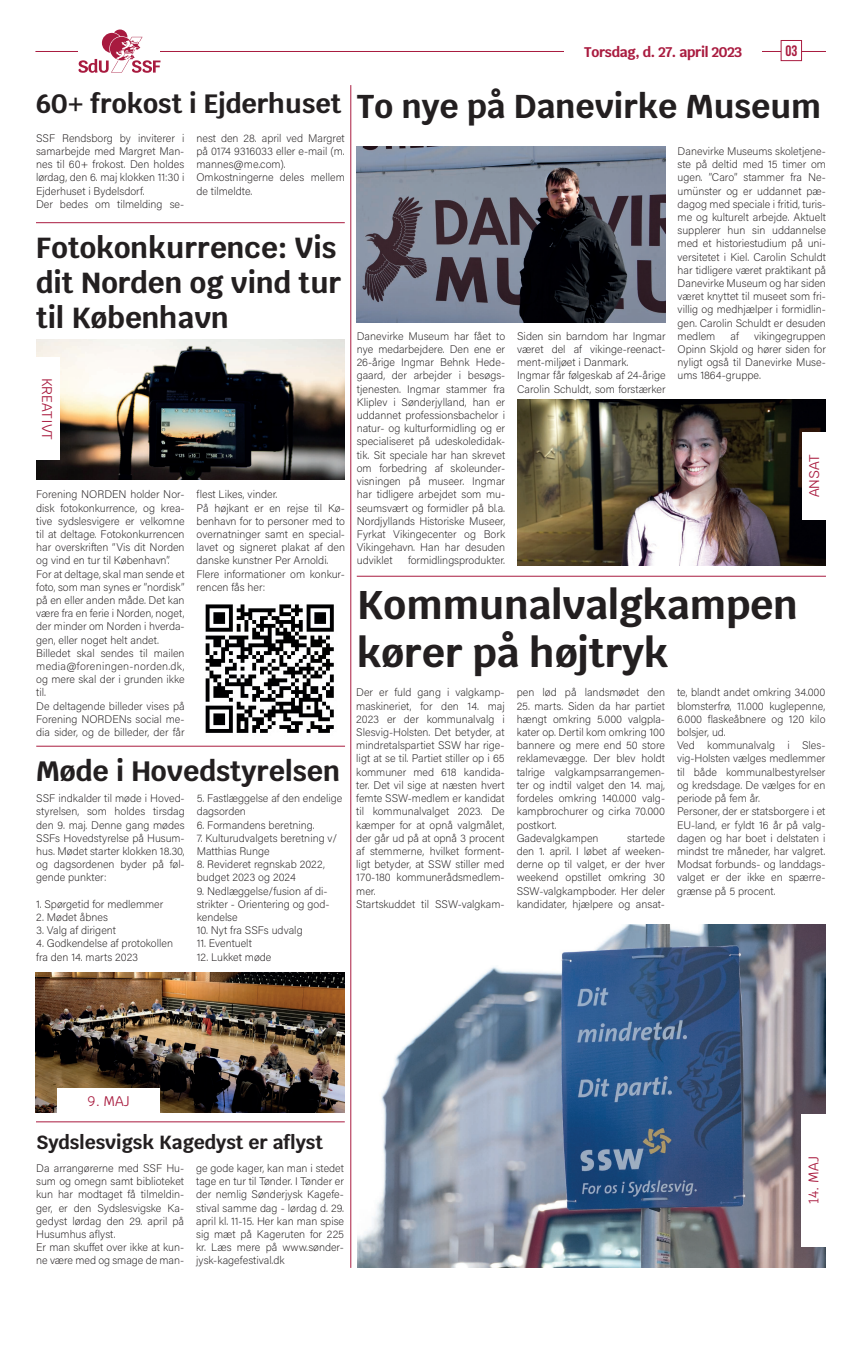
<style>
.page{position:relative;width:862px;height:1353px;background:#fff}
.page>*{position:absolute;margin:0;border:0;box-sizing:border-box;transform-origin:0 0}
.t1{font:700 40px/48px "Krub";color:#231f20}
.t2{font:700 33px "Krub";color:#231f20}
.t3{font:700 29px/34.8px "Krub";color:#231f20}
.t4{font:700 28px "Krub";color:#231f20}
.t5{font:700 26.5px "Krub";color:#231f20}
.t6{font:700 19px "Krub";color:#231f20}
.t7{font:15px "Bebas Neue";color:#a91b3f}
.t8{font:14px "Krub";color:#a91b3f}
.t9{font:700 14px "Krub";letter-spacing:-.02em;color:#a91b3f}
.t10{font:11px/13.2px "Acumin Variable Concept";color:#231f20}
</style>
<div class="page">
<hr style="left:35px;top:51px;width:791px;height:1px;background:#a91b3f">
<div style="left:780px;top:40px;width:22px;height:21px;background:#fff;border:1px solid #a91b3f"></div>
<svg style="left:78px;top:29px;width:82px;height:44px"></svg>
<div style="left:564px;top:41px;width:198px;height:21px;background:#fff"></div>
<img style="left:357px;top:924px;width:468px;height:343px">
<hr style="left:36px;top:222px;width:309px;height:1px;background:#a91b3f">
<img style="left:36px;top:339px;width:309px;height:140px">
<img style="left:205px;top:604px;width:129px;height:129px">
<hr style="left:36px;top:745px;width:309px;height:1px;background:#a91b3f">
<hr style="left:36px;top:1121px;width:309px;height:1px;background:#a91b3f">
<img style="left:35px;top:972px;width:309px;height:140px">
<img style="left:357px;top:146px;width:308px;height:176px">
<img style="left:517px;top:400px;width:309px;height:166px">
<hr style="left:350px;top:85px;width:1px;height:1182px;background:#a91b3f">
<hr style="left:357px;top:575px;width:469px;height:1px;background:#a91b3f">
<div style="left:802px;top:432px;width:26px;height:87px;background:#fff"></div>
<div style="left:801px;top:1114px;width:27px;height:132px;background:#fff"></div>
<div style="left:58px;top:1088px;width:102px;height:26px;background:#fff"></div>
<div style="left:34px;top:357px;width:25px;height:103px;background:#fff"></div>
<h3 class="t5" style="left:36px;top:89px;width:307px">60+ frokost i Ejderhuset</h3>
<p class="t10" style="left:36px;top:131px;width:150px">SSF Rendsborg by inviterer i samarbejde med Margret Man&shy;nes til 60+ frokost. Den holdes lørdag, den 6. maj klokken 11:30 i<br>Ejderhuset i Bydelsdorf.<br>Der bedes om tilmelding se-</p>
<p class="t10" style="left:196px;top:131px;width:150px">nest den 28. april ved Margret på 0174 9316033 eller e-mail (m. mannes@me.com).<br>Omkostningerne deles mellem de tilmeldte.</p>
<h3 class="t3" style="left:36px;top:231px;width:307px">Fotokonkurrence: Vis dit Norden og vind tur til København</h3>
<p class="t8" style="left:59px;top:378px;width:63px;rotate:90deg">KREATIVT</p>
<p class="t10" style="left:36px;top:487px;width:150px">Forening NORDEN holder Nor&shy;disk fotokonkurrence, og krea&shy;tive sydslesvigere er velkomne til at deltage. Fotokonkurrencen har overskriften “Vis dit Norden og vind en tur til København”.<br>For at deltage, skal man sende et foto, som man synes er ”nordisk” på en eller anden måde. Det kan være fra en ferie i Norden, noget, der minder om Norden i hverda&shy;gen, eller noget helt andet.<br>Billedet skal sendes til mailen media@foreningen-norden.dk, og mere skal der i grunden ikke til.<br>De deltagende billeder vises på<br>Forening NORDENs social me&shy;dia sider, og de billeder, der får</p>
<p class="t10" style="left:197px;top:487px;width:150px">flest Likes, vinder.<br>På højkant er en rejse til Kø&shy;benhavn for to personer med to overnatninger samt en special&shy;lavet og signeret plakat af den danske kunstner Per Arnoldi.<br>Flere informationer om konkur&shy;rencen fås her:</p>
<h3 class="t4" style="left:36px;top:754px;width:305px">Møde i Hovedstyrelsen</h3>
<p class="t10" style="left:36px;top:791px;width:150px;text-align:justify">SSF indkalder til møde i Hoved&shy;styrelsen, som holdes tirsdag den 9. maj. Denne gang mødes SSFs Hovedstyrelse på Husum&shy;hus. Mødet starter klokken 18.30, og dagsordenen byder på føl&shy;gende punkter:</p>
<p class="t10" style="left:36px;top:896px;width:129px">1. Spørgetid for medlemmer</p>
<p class="t10" style="left:36px;top:910px;width:73px">2. Mødet åbnes</p>
<p class="t10" style="left:36px;top:923px;width:81px">3. Valg af dirigent</p>
<p class="t10" style="left:36px;top:936px;width:138px">4. Godkendelse af protokollen fra den 14. marts 2023</p>
<p class="t10" style="left:197px;top:791px;width:147px">5. Fastlæggelse af den endelige dagsorden</p>
<p class="t10" style="left:197px;top:817px;width:119px">6. Formandens beretning.</p>
<p class="t10" style="left:197px;top:830px;width:142px">7. Kulturudvalgets beretning v/<br>Matthias Runge</p>
<p class="t10" style="left:197px;top:857px;width:130px">8. Revideret regnskab 2022, budget 2023 og 2024</p>
<p class="t10" style="left:197px;top:883px;width:134px">9. Nedlæggelse/fusion af di&shy;strikter - Orientering og god&shy;kendelse</p>
<p class="t10" style="left:197px;top:923px;width:107px">10. Nyt fra SSFs udvalg</p>
<p class="t10" style="left:197px;top:936px;width:57px">11. Eventuelt</p>
<p class="t10" style="left:197px;top:949px;width:76px">12. Lukket møde</p>
<p class="t9" style="left:584px;top:44px;width:159px">Torsdag, d. 27. april 2023</p>
<h3 class="t7" style="left:785px;top:42px;width:13px">03</h3>
<h2 class="t2" style="left:357px;top:88px;width:466px">To nye på Danevirke Museum</h2>
<p class="t10" style="left:357px;top:329px;width:150px;text-align:justify">Danevirke Museum har fået to nye medarbejdere. Den ene er 26-årige Ingmar Behnk Hede&shy;gaard, der arbejder i besøgs&shy;tjenesten. Ingmar stammer fra Kliplev i Sønderjylland, han er uddannet professionsbachelor i natur- og kulturformidling og er specialiseret på udeskoledidak&shy;tik. Sit speciale har han skrevet om forbedring af skoleunder&shy;visningen på museer. Ingmar har tidligere arbejdet som mu&shy;seumsvært og formidler på bl.a.<br>Nordjyllands Historiske Museer, Fyrkat Vikingecenter og Bork Vikingehavn. Han har desuden udviklet</p>
<p class="t10" style="left:408px;top:553px;width:99px">formidlingsprodukter.</p>
<p class="t10" style="left:517px;top:329px;width:150px">Siden sin barndom har Ingmar været del af vikinge-reenact&shy;ment-miljøet i Danmark.<br>Ingmar får følgeskab af 24-årige<br>Carolin Schuldt, som forstærker</p>
<p class="t10" style="left:677px;top:144px;width:150px;text-align:justify">Danevirke Museums skoletjene&shy;ste på deltid med 15 timer om ugen. ”Caro” stammer fra Ne&shy;umünster og er uddannet pæ&shy;dagog med speciale i fritid, turis&shy;me og kulturelt arbejde. Aktuelt supplerer hun sin uddannelse med et historiestudium på uni&shy;versitetet i Kiel. Carolin Schuldt har tidligere været praktikant på Danevirke Museum og har siden været knyttet til museet som fri&shy;villig og medhjælper i formidlin&shy;gen. Carolin Schuldt er desuden medlem</p>
<p class="t10" style="left:730px;top:329px;width:10px">af</p>
<p class="t10" style="left:677px;top:329px;width:150px;text-align:justify;text-indent:77px">vikingegruppen Opinn Skjold og hører siden for nyligt også til Danevirke Muse&shy;ums 1864-gruppe.</p>
<p class="t8" style="left:802px;top:497px;width:44px;rotate:-90deg">ANSAT</p>
<h1 class="t1" style="left:357px;top:581px;width:442px">Kommunalvalgkampen kører på højtryk</h1>
<p class="t10" style="left:356px;top:685px;width:150px">Der er fuld gang i valgkamp&shy;maskineriet, for den 14. maj<br>2023 er der kommunalvalg i<br>Slesvig-Holsten. Det betyder, at mindretalspartiet SSW har rige&shy;ligt at se til. Partiet stiller op i 65 kommuner med 618 kandida&shy;ter. Det vil sige at næsten hvert femte SSW-medlem er kandidat til kommunalvalget 2023. De kæmper for at opnå valgmålet, der går ud på at opnå 3 procent af stemmerne, hvilket forment&shy;ligt betyder, at SSW stiller med<br>170-180 kommunerådsmedlem&shy;mer.<br>Startskuddet til SSW-valgkam-</p>
<p class="t10" style="left:517px;top:685px;width:150px">pen lød på landsmødet den</p>
<p class="t10" style="left:517px;top:698px;width:150px">25. marts. Siden da har partiet hængt omkring 5.000 valgpla&shy;kater op. Dertil kom omkring 100 bannere og mere end 50 store reklamevægge. Der blev holdt talrige valgkampsarrangemen&shy;ter og indtil valget den 14. maj, fordeles omkring 140.000 valg&shy;kampbrochurer og cirka 70.000 postkort.<br>Gadevalgkampen</p>
<p class="t10" style="left:517px;top:830px;width:150px;text-align:justify;text-indent:111px">startede den 1. april. I løbet af weeken&shy;derne op til valget, er der hver weekend opstillet omkring 30<br>SSW-valgkampboder. Her deler kandidater, hjælpere og ansat-</p>
<p class="t10" style="left:677px;top:685px;width:150px">te, blandt andet omkring 34.000 blomsterfrø, 11.000 kuglepenne,<br>6.000 flaskeåbnere og 120 kilo bolsjer, ud.<br>Ved kommunalvalg i Sles&shy;vig-Holsten vælges medlemmer til både kommunalbestyrelser og kredsdage. De vælges for en periode på fem år.<br>Personer, der er statsborgere i et<br>EU-land, er fyldt 16 år på valg&shy;dagen og har boet i delstaten i mindst tre måneder, har valgret.<br>Modsat forbunds- og landdags&shy;valget er der ikke en spærre&shy;grænse på 5 procent.</p>
<p class="t8" style="left:88px;top:1088px;width:44px">9. MAJ</p>
<h3 class="t6" style="left:36px;top:1130px;width:288px">Sydslesvigsk Kagedyst er aflyst</h3>
<p class="t10" style="left:36px;top:1160px;width:149px">Da arrangørerne med SSF Hu&shy;sum og omegn samt biblioteket kun har modtaget få tilmeldin&shy;ger, er den Sydslesvigske Ka&shy;gedyst lørdag den 29. april på<br>Husumhus aflyst.<br>Er man skuffet over ikke at kun&shy;ne være med og smage de man-</p>
<p class="t10" style="left:196px;top:1160px;width:149px;text-align:justify">ge gode kager, kan man i stedet tage en tur til Tønder. I Tønder er der nemlig Sønderjysk Kagefe&shy;stival samme dag - lørdag d. 29. april kl. 11-15. Her kan man spise sig mæt på Kageruten for 225 kr. Læs mere på www.sønder&shy;jysk-kagefestival.dk</p>
<p class="t8" style="left:801px;top:1204px;width:49px;rotate:-90deg">14. MAJ</p>
</div>
